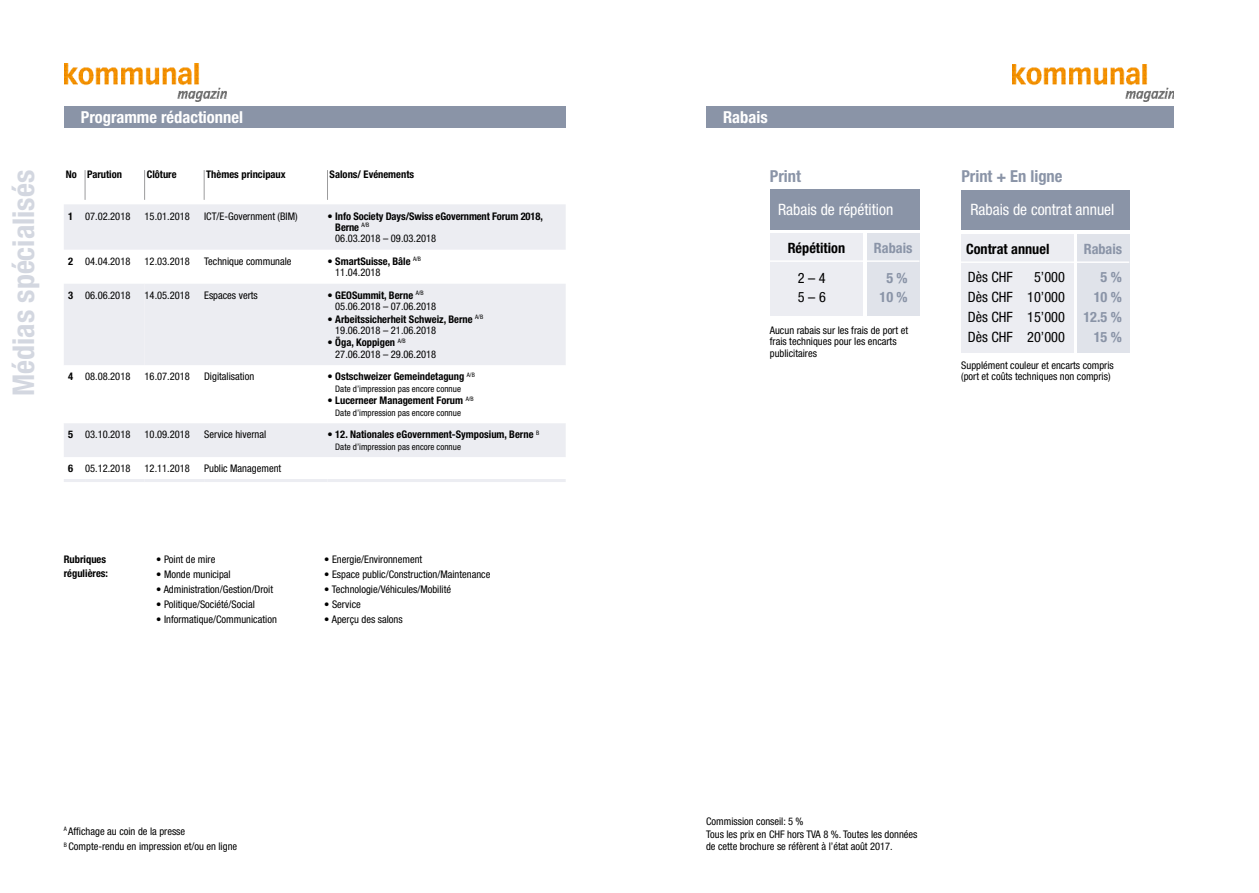
<style>
.page{position:relative;width:1259px;height:893px;background:#fff}
.page>*{position:absolute;margin:0;border:0;box-sizing:border-box;transform-origin:0 0}
.t1{font:700 condensed 30px "Helvetica Neue LT Pro";color:#d3d7e0}
.t2{font:700 condensed 16.5px "Helvetica Neue LT Pro";color:#fff}
.t3{font:700 condensed 16.5px "Helvetica Neue LT Pro";color:#8a94a7}
.t4{font:condensed 15.6px "Helvetica Neue LT Pro";color:#fff}
.t5{font:condensed 14.25px "Helvetica Neue LT Pro";color:#000}
.t6{font:700 condensed 14.25px "Helvetica Neue LT Pro";color:#8a94a7}
.t7{font:700 condensed 14.25px "Helvetica Neue LT Pro";color:#000}
.t8{font:condensed 10.5px/11.2px "Helvetica Neue LT Pro";color:#000}
.t9{font:700 condensed 10.5px/11.2px "Helvetica Neue LT Pro";color:#000}
.t10{font:condensed 9px "Helvetica Neue LT Pro";color:#000}
.s1{font-weight:700}
.s2{font-weight:400}
</style>
<div class="page">
<img style="left:65px;top:64px;width:162px;height:38px">
<img style="left:1012px;top:64px;width:162px;height:38px">
<svg style="left:64px;top:204px;width:502px;height:253px;fill:#ecedf2"></svg>
<svg style="left:64px;top:284px;width:502px;height:139px"></svg>
<hr style="left:64px;top:479px;width:21px;height:3px;background:#ecedf2">
<hr style="left:85px;top:479px;width:60px;height:3px;background:#ecedf2">
<hr style="left:145px;top:479px;width:59px;height:3px;background:#ecedf2">
<hr style="left:204px;top:479px;width:123px;height:3px;background:#ecedf2">
<hr style="left:327px;top:479px;width:239px;height:3px;background:#ecedf2">
<hr style="left:85px;top:170px;width:1px;height:30px;background:#9c9c9d">
<hr style="left:144px;top:170px;width:1px;height:30px;background:#9c9c9d">
<hr style="left:204px;top:170px;width:1px;height:30px;background:#9c9c9d">
<hr style="left:327px;top:170px;width:1px;height:30px;background:#9c9c9d">
<div style="left:64px;top:106px;width:502px;height:22px;background:#8a94a7"></div>
<div style="left:770px;top:190px;width:149px;height:40px;background:#8a94a7"></div>
<div style="left:770px;top:233px;width:93px;height:83px;background:#ecedf2"></div>
<div style="left:867px;top:233px;width:52px;height:83px;background:#e0e3ea"></div>
<hr style="left:770px;top:260px;width:149px;height:2px;background:#fff">
<div style="left:706px;top:106px;width:468px;height:22px;background:#8a94a7"></div>
<div style="left:961px;top:234px;width:112px;height:119px;background:#ecedf2"></div>
<div style="left:1076px;top:234px;width:53px;height:119px;background:#e0e3ea"></div>
<hr style="left:957px;top:261px;width:172px;height:2px;background:#fff">
<div style="left:961px;top:190px;width:168px;height:40px;background:#8a94a7"></div>
<h1 class="t1" style="left:6px;top:396px;width:227px;rotate:-90deg">Médias spécialisés</h1>
<h2 class="t2" style="left:81px;top:107px;width:164px">Programme rédactionnel</h2>
<p class="t9" style="left:66px;top:168px;width:58px">No Parution</p>
<p class="t9" style="left:147px;top:168px;width:31px">Clôture</p>
<p class="t9" style="left:206px;top:168px;width:81px">Thèmes principaux</p>
<p class="t9" style="left:330px;top:168px;width:86px">Salons/ Evénements</p>
<p class="t8" style="left:68px;top:210px;width:64px"><span class="s1">1</span> 07.02.2018</p>
<p class="t8" style="left:145px;top:210px;width:47px">15.01.2018</p>
<p class="t8" style="left:204px;top:210px;width:95px">ICT/E-Government (BIM)</p>
<p class="t9" style="left:335px;top:210px;width:209px;text-indent:-8px">• Info Society Days/Swiss eGovernment Forum 2018,<br>Berne <sup>A/B<br></sup><span class="s2">06.03.2018 – 09.03.2018</span></p>
<p class="t8" style="left:68px;top:255px;width:64px"><span class="s1">2</span> 04.04.2018</p>
<p class="t8" style="left:145px;top:255px;width:47px">12.03.2018</p>
<p class="t8" style="left:204px;top:255px;width:89px">Technique communale</p>
<p class="t9" style="left:335px;top:255px;width:87px;text-indent:-8px">• SmartSuisse, Bâle <sup>A/B<br></sup><span class="s2">11.04.2018</span></p>
<p class="t8" style="left:68px;top:289px;width:64px"><span class="s1">3</span> 06.06.2018</p>
<p class="t8" style="left:145px;top:289px;width:47px">14.05.2018</p>
<p class="t8" style="left:204px;top:289px;width:55px">Espaces verts</p>
<p class="t8" style="left:335px;top:289px;width:103px;text-indent:-8px"><span class="s1">• GEOSummit, Berne</span> <sup>A/B<br></sup>05.06.2018 – 07.06.2018</p>
<p class="t9" style="left:335px;top:313px;width:149px;text-indent:-8px">• Arbeitssicherheit Schweiz, Berne <sup>A/B<br></sup><span class="s2">19.06.2018 – 21.06.2018</span></p>
<p class="t8" style="left:335px;top:337px;width:103px;text-indent:-8px"><span class="s1">• Öga, Koppigen</span> <sup>A/B<br></sup>27.06.2018 – 29.06.2018</p>
<p class="t8" style="left:68px;top:371px;width:64px"><span class="s1">4</span> 08.08.2018</p>
<p class="t8" style="left:145px;top:371px;width:47px">16.07.2018</p>
<p class="t8" style="left:204px;top:371px;width:52px">Digitalisation</p>
<p class="t9" style="left:327px;top:371px;width:149px">• Ostschweizer Gemeindetagung <sup>A/B</sup></p>
<p class="t10" style="left:335px;top:383px;width:127px">Date d’impression pas encore connue</p>
<p class="t9" style="left:327px;top:395px;width:148px">• Lucerneer Management Forum <sup>A/B</sup></p>
<p class="t10" style="left:335px;top:407px;width:127px">Date d’impression pas encore connue</p>
<p class="t8" style="left:68px;top:429px;width:64px"><span class="s1">5</span> 03.10.2018</p>
<p class="t8" style="left:145px;top:429px;width:47px">10.09.2018</p>
<p class="t8" style="left:204px;top:429px;width:63px">Service hivernal</p>
<p class="t9" style="left:327px;top:429px;width:213px">• 12. Nationales eGovernment-Symposium, Berne <sup>B</sup></p>
<p class="t10" style="left:335px;top:441px;width:127px">Date d’impression pas encore connue</p>
<p class="t8" style="left:68px;top:463px;width:64px"><span class="s1">6</span> 05.12.2018</p>
<p class="t8" style="left:145px;top:463px;width:47px">12.11.2018</p>
<p class="t8" style="left:204px;top:463px;width:79px">Public Management</p>
<p class="t9" style="left:64px;top:553px;width:46px;line-height:13.5px">Rubriques régulières:</p>
<p class="t8" style="left:324px;top:554px;width:99px"><span class="s1">•</span> Energie/Environnement</p>
<p class="t8" style="left:156px;top:554px;width:61px"><span class="s1">•</span> Point de mire</p>
<p class="t8" style="left:156px;top:569px;width:76px"><span class="s1">•</span> Monde municipal</p>
<p class="t8" style="left:156px;top:584px;width:118px"><span class="s1">•</span> Administration/Gestion/Droit</p>
<p class="t8" style="left:156px;top:598px;width:100px"><span class="s1">•</span> Politique/Société/Social</p>
<p class="t8" style="left:156px;top:613px;width:122px"><span class="s1">•</span> Informatique/Communication</p>
<p class="t8" style="left:324px;top:569px;width:168px"><span class="s1">•</span> Espace public/Construction/Maintenance</p>
<p class="t8" style="left:324px;top:584px;width:128px"><span class="s1">•</span> Technologie/Véhicules/Mobilité</p>
<p class="t8" style="left:324px;top:598px;width:38px"><span class="s1">•</span> Service</p>
<p class="t8" style="left:324px;top:613px;width:80px"><span class="s1">•</span> Aperçu des salons</p>
<h2 class="t2" style="left:723px;top:107px;width:46px">Rabais</h2>
<h2 class="t3" style="left:770px;top:166px;width:33px">Print</h2>
<h3 class="t4" style="left:778px;top:200px;width:117px">Rabais de répétition</h3>
<h3 class="t7" style="left:787px;top:239px;width:59px">Répétition</h3>
<h3 class="t6" style="left:874px;top:239px;width:40px">Rabais</h3>
<h3 class="t5" style="left:798px;top:269px;width:29px">2 – 4</h3>
<h3 class="t6" style="left:886px;top:269px;width:23px">5 %</h3>
<h3 class="t5" style="left:798px;top:289px;width:30px">5 – 6</h3>
<h3 class="t6" style="left:879px;top:289px;width:30px">10 %</h3>
<p class="t8" style="left:770px;top:325px;width:140px">Aucun rabais sur les frais de port et frais techniques pour les encarts publicitaires</p>
<h2 class="t3" style="left:961px;top:166px;width:103px">Print + En ligne</h2>
<h3 class="t4" style="left:970px;top:200px;width:146px">Rabais de contrat annuel</h3>
<h3 class="t7" style="left:966px;top:240px;width:85px">Contrat annuel</h3>
<h3 class="t6" style="left:1083px;top:240px;width:40px">Rabais</h3>
<h3 class="t5" style="left:968px;top:269px;width:46px">Dès CHF</h3>
<h3 class="t5" style="left:1034px;top:269px;width:32px">5’000</h3>
<h3 class="t6" style="left:1100px;top:268px;width:23px">5 %</h3>
<h3 class="t5" style="left:968px;top:288px;width:98px">Dès CHF 10’000</h3>
<h3 class="t6" style="left:1093px;top:288px;width:30px">10 %</h3>
<h3 class="t5" style="left:968px;top:308px;width:98px">Dès CHF 15’000</h3>
<h3 class="t6" style="left:1083px;top:308px;width:40px">12.5 %</h3>
<h3 class="t5" style="left:968px;top:328px;width:98px">Dès CHF 20’000</h3>
<h3 class="t6" style="left:1093px;top:328px;width:30px">15 %</h3>
<p class="t8" style="left:961px;top:360px;width:154px">Supplément couleur et encarts compris (port et coûts techniques non compris)</p>
<p class="t8" style="left:64px;top:823px;width:175px;line-height:15.5px"><sup>A</sup> Affichage au coin de la presse<br><sup>B</sup> Compte-rendu en impression et/ou en ligne</p>
<p class="t8" style="left:706px;top:815px;width:213px;line-height:12.6px">Commission conseil: 5 %<br>Tous les prix en CHF hors TVA 8 %. Toutes les données de cette brochure se réfèrent à l’état août 2017.</p>
</div>
